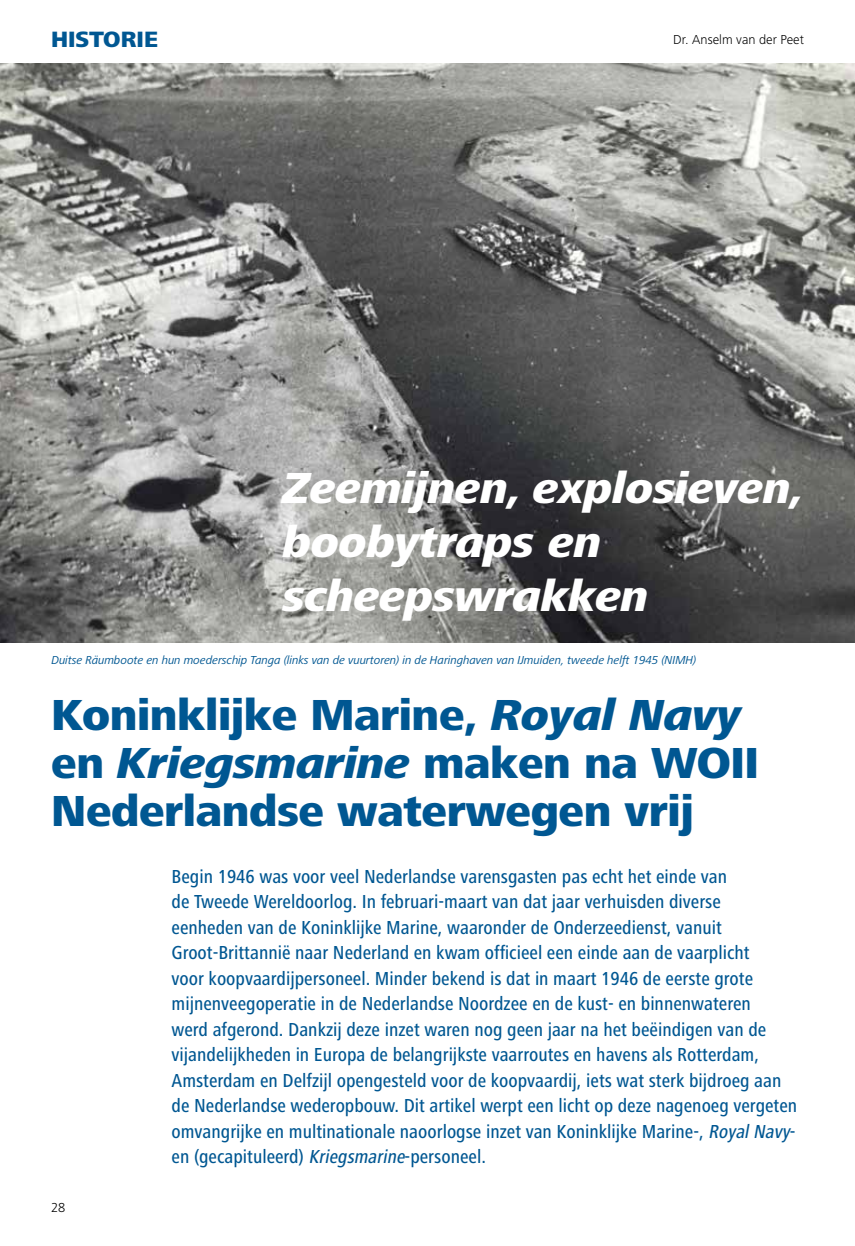
<style>
.page{position:relative;width:855px;height:1246px;background:#fff}
.page>*{position:absolute;margin:0;border:0;box-sizing:border-box;transform-origin:0 0}
.t1{font:800 45px/48px "Frutiger Next LT";letter-spacing:-.01em;color:#005792}
.t2{font:italic 800 45px/54px "Frutiger Next LT";letter-spacing:-.01em;color:#fff}
.t3{font:800 22.95px "Frutiger Next LT";color:#005792}
.t4{font:500 condensed 19.5px/25.5px "Frutiger Next LT";color:#005792}
.t5{font:300 13.5px "Frutiger Next LT";color:#000}
.t6{font:italic 12px "Frutiger Next LT";letter-spacing:-.01em;color:#005792}
.s1{font-style:italic}
</style>
<div class="page">
<img style="left:0;top:64px;width:855px;height:578px">
<p class="t3" style="left:51px;top:26px;width:108px">HISTORIE</p>
<p class="t5" style="left:673px;top:32px;width:132px">Dr. Anselm van der Peet</p>
<h1 class="t2" style="left:283px;top:460px;width:523px">Zeemijnen, explosieven, boobytraps en scheepswrakken</h1>
<p class="t6" style="left:51px;top:653px;width:646px">Duitse Räumboote en hun moederschip Tanga (links van de vuurtoren) in de Haringhaven van IJmuiden, tweede helft 1945 (NIMH)</p>
<h1 class="t1" style="left:51px;top:690px;width:709px">Koninklijke Marine, <span class="s1">Royal Navy </span>en <span class="s1">Kriegsmarine</span> maken na WOII<br>Nederlandse waterwegen vrij</h1>
<p class="t5" style="left:51px;top:1200px;width:16px">28</p>
<p class="t4" style="left:171px;top:863px;width:627px">Begin 1946 was voor veel Nederlandse varensgasten pas echt het einde van<br>de Tweede Wereldoorlog. In februari-maart van dat jaar verhuisden diverse eenheden van de Koninklijke Marine, waaronder de Onderzeedienst, vanuit Groot-Brittannië naar Nederland en kwam officieel een einde aan de vaarplicht<br>voor koopvaardijpersoneel. Minder bekend is dat in maart 1946 de eerste grote mijnenveegoperatie in de Nederlandse Noordzee en de kust- en binnenwateren<br>werd afgerond. Dankzij deze inzet waren nog geen jaar na het beëindigen van de vijandelijkheden in Europa de belangrijkste vaarroutes en havens als Rotterdam, Amsterdam en Delfzijl opengesteld voor de koopvaardij, iets wat sterk bijdroeg aan de Nederlandse wederopbouw. Dit artikel werpt een licht op deze nagenoeg vergeten omvangrijke en multinationale naoorlogse inzet van Koninklijke Marine-, <span class="s1">RoyalNavy&shy;</span>en (gecapituleerd) <span class="s1">Kriegsmarine</span>-personeel.</p>
</div>
